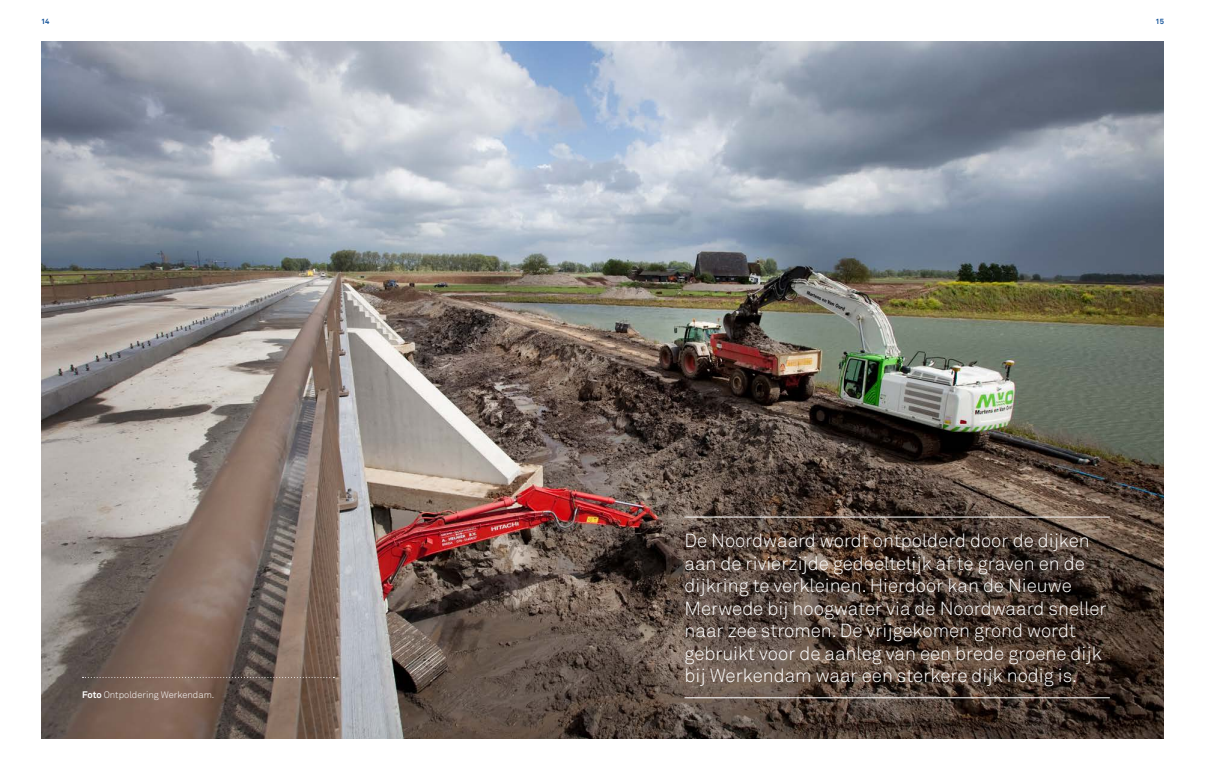
<style>
.page{position:relative;width:1205px;height:780px;background:#fff}
.page>*{position:absolute;margin:0;border:0;box-sizing:border-box;transform-origin:0 0}
.t1{font:300 18.75px/22.5px "Akkurat";color:#fff}
.t2{font:300 9.38px "Akkurat";color:#fff}
.t3{font:700 7.5px "Akkurat";color:#14549a}
.s1{font-weight:700}
</style>
<div class="page">
<img style="left:41px;top:41px;width:1123px;height:698px">
<hr style="left:684px;top:516px;width:426px;height:1px;background:#fff">
<hr style="left:684px;top:697px;width:426px;height:1px;background:#fff">
<svg style="left:82px;top:677px;width:252px;height:1px"></svg>
<p class="t3" style="left:41px;top:16px;width:10px">14</p>
<p class="t3" style="left:1155px;top:16px;width:10px">15</p>
<p class="t2" style="left:82px;top:688px;width:134px"><span class="s1">Foto</span> Ontpoldering Werkendam.</p>
<p class="t1" style="left:684px;top:529px;width:424px">De Noordwaard wordt ontpolderd door de dijken aan de rivierzijde gedeeltelijk af te graven en de dijkring te verkleinen. Hierdoor kan de Nieuwe Merwede bij hoogwater via de Noordwaard sneller naar zee stromen. De vrijgekomen grond wordt gebruikt voor de aanleg van een brede groene dijk bij Werkendam waar een sterkere dijk nodig is.</p>
</div>
